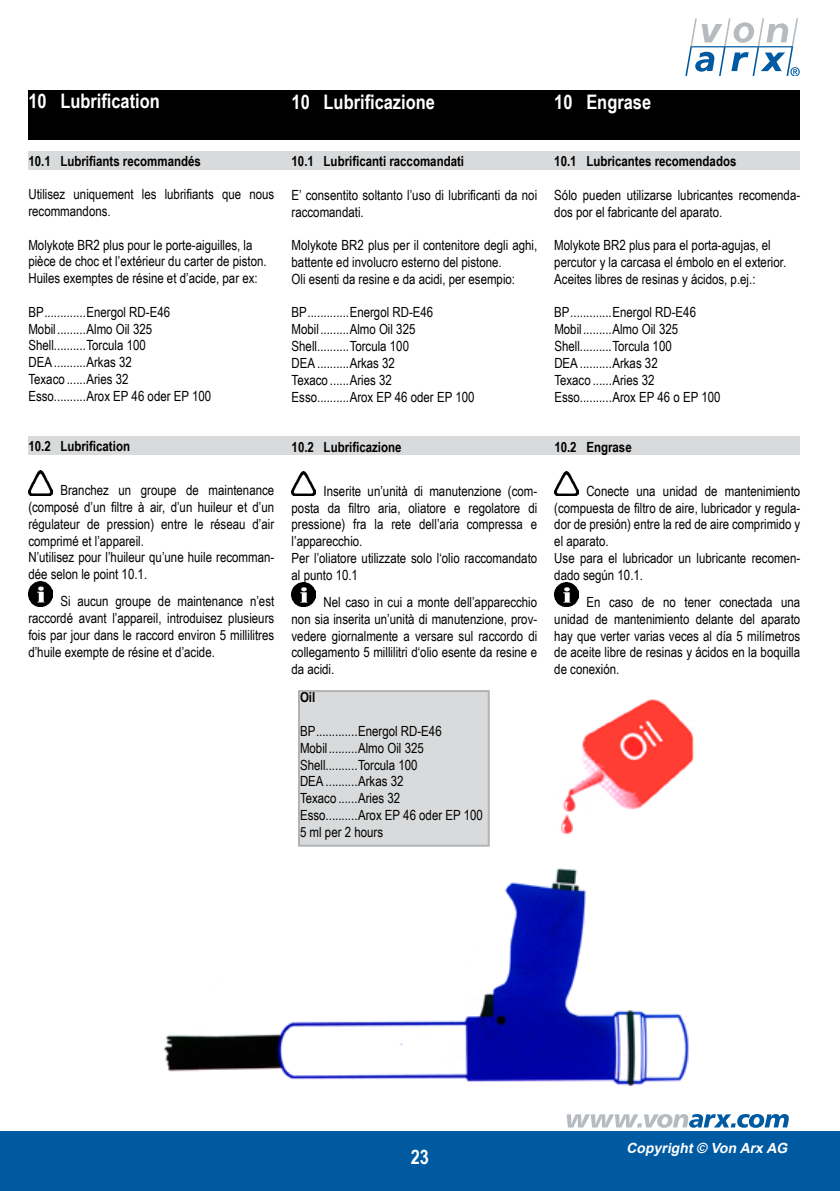
<style>
.page{position:relative;width:840px;height:1191px;background:#fff}
.page>*{position:absolute;margin:0;border:0;box-sizing:border-box;transform-origin:0 0}
.t1{font:700 20px "Arial Narrow";color:#fff}
.t2{font:14px/16.8px "Arial Narrow";color:#000}
.t3{font:700 14px "Arial Narrow";color:#000}
.t4{font:italic 700 14px "Arial";color:#fff}
</style>
<div class="page">
<svg style="left:685px;top:18px;width:114px;height:58px"></svg>
<div style="left:0;top:1131px;width:839px;height:60px;background:#005aa1"></div>
<svg style="left:566px;top:1114px;width:222px;height:13px"></svg>
<div style="left:28px;top:91px;width:771px;height:49px;background:#000"></div>
<div style="left:28px;top:151px;width:771px;height:19px;background:#d9dadb"></div>
<div style="left:28px;top:436px;width:771px;height:19px;background:#d9dadb"></div>
<img style="left:28px;top:471px;width:25px;height:24px">
<img style="left:28px;top:582px;width:25px;height:24px">
<img style="left:291px;top:471px;width:25px;height:25px">
<img style="left:291px;top:582px;width:25px;height:25px">
<img style="left:554px;top:471px;width:24px;height:25px">
<img style="left:554px;top:582px;width:24px;height:25px">
<img style="left:164px;top:690px;width:530px;height:397px">
<div style="left:299px;top:691px;width:189px;height:154px;background:#d9dadb"></div>
<div style="left:298px;top:690px;width:191px;height:156px;border:2px solid #b1b3b4"></div>
<div style="left:62px;top:730px;width:227px;height:235px;background:#fff"></div>
<h1 class="t1" style="left:28px;top:86px;width:133px">10 Lubrification</h1>
<h1 class="t1" style="left:291px;top:86px;width:145px">10 Lubrificazione</h1>
<p class="t3" style="left:28px;top:150px;width:174px">10.1 Lubrifiants recommandés</p>
<p class="t2" style="left:28px;top:185px;width:247px">Utilisez uniquement les lubrifiants que nous recommandons.</p>
<p class="t2" style="left:28px;top:236px;width:240px">Molykote BR2 plus pour le porte-aiguilles, la pièce de choc et l’extérieur du carter de piston.<br>Huiles exemptes de résine et d’acide, par ex:</p>
<p class="t2" style="left:28px;top:303px;width:184px">BP.............Energol RD-E46<br>Mobil.........Almo Oil 325<br>Shell..........Torcula 100<br>DEA ..........Arkas 32<br>Texaco ......Aries 32<br>Esso..........Arox EP 46 oder EP 100</p>
<p class="t3" style="left:28px;top:436px;width:103px">10.2 Lubrification</p>
<p class="t2" style="left:28px;top:481px;width:247px;text-indent:32px">Branchez un groupe de maintenance (composé d’un filtre à air, d’un huileur et d’un régulateur de pression) entre le réseau d’air comprimé et l’appareil.<br>N’utilisez pour l’huileur qu’une huile recomman&shy;dée selon le point 10.1.</p>
<p class="t2" style="left:28px;top:592px;width:247px;text-align:justify;text-indent:32px">Si aucun groupe de maintenance n’est raccordé avant l’appareil, introduisez plusieurs fois par jour dans le raccord environ 5 millilitres d’huile exempte de résine et d’acide.</p>
<p class="t3" style="left:291px;top:151px;width:174px">10.1 Lubrificanti raccomandati</p>
<p class="t2" style="left:291px;top:186px;width:247px">E’ consentito soltanto l’uso di lubrificanti da noi raccomandati.</p>
<p class="t2" style="left:291px;top:236px;width:247px">Molykote BR2 plus per il contenitore degli aghi, battente ed involucro esterno del pistone.<br>Oli esenti da resine e da acidi, per esempio:</p>
<p class="t2" style="left:291px;top:304px;width:184px">BP.............Energol RD-E46<br>Mobil.........Almo Oil 325<br>Shell..........Torcula 100<br>DEA ..........Arkas 32<br>Texaco ......Aries 32<br>Esso..........Arox EP 46 oder EP 100</p>
<p class="t3" style="left:291px;top:436px;width:111px">10.2 Lubrificazione</p>
<p class="t2" style="left:291px;top:482px;width:247px;text-indent:32px">Inserite un’unità di manutenzione (com&shy;posta da filtro aria, oliatore e regolatore di pressione) fra la rete dell’aria compressa e l’apparecchio.<br>Per l’oliatore utilizzate solo l‘olio raccomandato al punto 10.1</p>
<p class="t2" style="left:291px;top:593px;width:247px;text-align:justify;text-indent:32px">Nel caso in cui a monte dell’apparecchio non sia inserita un’unità di manutenzione, prov&shy;vedere giornalmente a versare sul raccordo di collegamento 5 millilitri d‘olio esente da resine e da acidi.</p>
<p class="t3" style="left:300px;top:686px;width:17px">Oil</p>
<p class="t2" style="left:300px;top:722px;width:184px">BP.............Energol RD-E46<br>Mobil.........Almo Oil 325<br>Shell..........Torcula 100<br>DEA ..........Arkas 32<br>Texaco ......Aries 32<br>Esso..........Arox EP 46 oder EP 100<br>5 ml per 2 hours</p>
<h1 class="t1" style="left:554px;top:86px;width:98px">10 Engrase</h1>
<p class="t3" style="left:554px;top:151px;width:183px">10.1 Lubricantes recomendados</p>
<p class="t2" style="left:554px;top:186px;width:247px">Sólo pueden utilizarse lubricantes recomenda&shy;dos por el fabricante del aparato.</p>
<p class="t2" style="left:554px;top:236px;width:233px">Molykote BR2 plus para el porta-agujas, el percutor y la carcasa el émbolo en el exterior.<br>Aceites libres de resinas y ácidos, p.ej.:</p>
<p class="t2" style="left:554px;top:304px;width:168px">BP.............Energol RD-E46<br>Mobil.........Almo Oil 325<br>Shell..........Torcula 100<br>DEA ..........Arkas 32<br>Texaco ......Aries 32<br>Esso..........Arox EP 46 o EP 100</p>
<p class="t3" style="left:554px;top:436px;width:79px">10.2 Engrase</p>
<p class="t2" style="left:554px;top:482px;width:247px;text-indent:32px">Conecte una unidad de mantenimiento (compuesta de filtro de aire, lubricador y regula&shy;dor de presión) entre la red de aire comprimido y el aparato.<br>Use para el lubricador un lubricante recomen&shy;dado según 10.1.</p>
<p class="t2" style="left:554px;top:593px;width:247px;text-align:justify;text-indent:32px">En caso de no tener conectada una unidad de mantenimiento delante del aparato hay que verter varias veces al día 5 milímetros de aceite libre de resinas y ácidos en la boquilla de conexión.</p>
<h1 class="t1" style="left:410px;top:1142px;width:20px">23</h1>
<p class="t4" style="left:626px;top:1138px;width:166px">Copyright© Von Arx AG</p>
</div>
